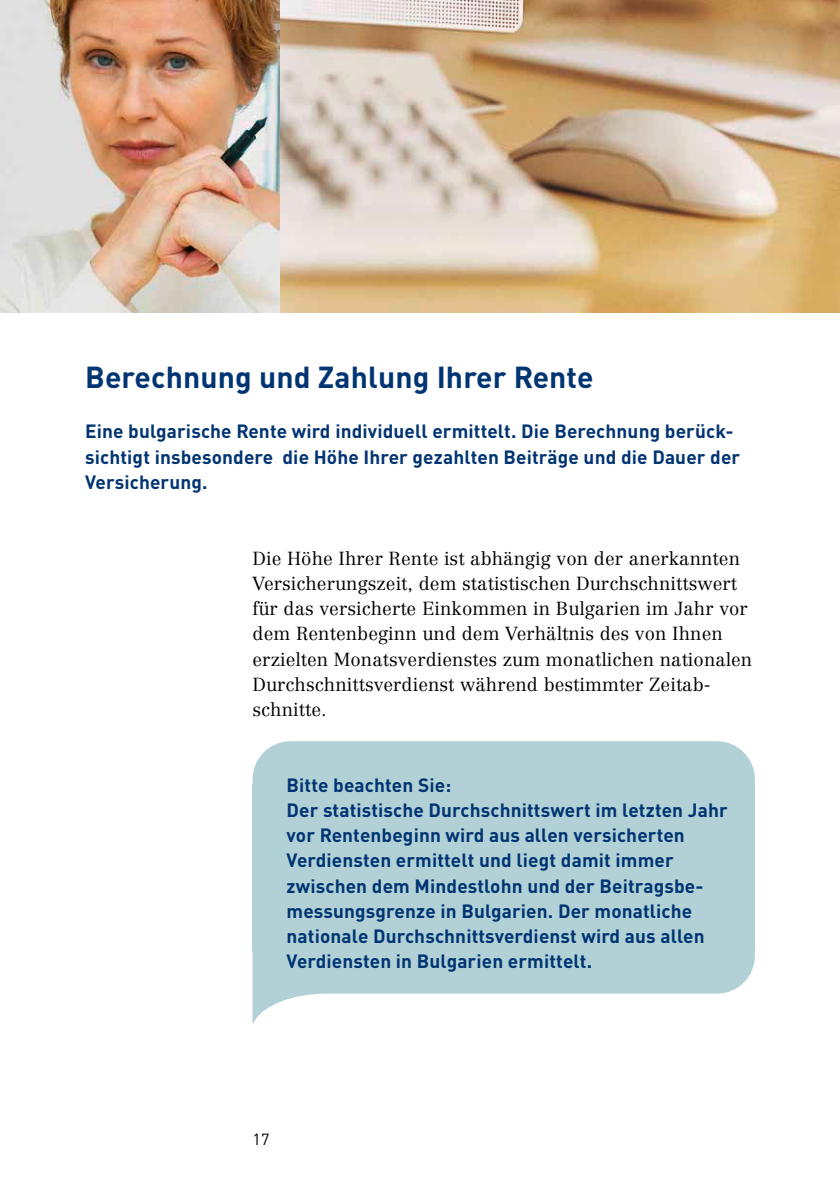
<style>
.page{position:relative;width:840px;height:1191px;background:#fff}
.page>*{position:absolute;margin:0;border:0;box-sizing:border-box;transform-origin:0 0}
.t1{font:700 30px "DIN Pro";letter-spacing:.005em;color:#003472}
.t2{font:700 19px/25.2px "DIN Pro";letter-spacing:.005em;color:#003472}
.t3{font:300 18.6px/25.2px "Centennial LT Pro";letter-spacing:.005em;color:#000}
.t4{font:16px "DIN Pro";color:#000}
</style>
<div class="page">
<svg style="left:252px;top:950px;width:502px;height:75px;fill:#b1d1d6"></svg>
<div style="left:252px;top:741px;width:502px;height:42px;background:#b1d1d6"></div>
<div style="left:252px;top:783px;width:502px;height:167px;background:#b1d1d6"></div>
<img style="left:0;top:0;width:839px;height:312px">
<h2 class="t1" style="left:85px;top:352px;width:509px">Berechnung und Zahlung Ihrer Rente</h2>
<p class="t2" style="left:85px;top:417px;width:656px">Eine bulgarische Rente wird individuell ermittelt. Die Berechnung berück&shy;sichtigt insbesondere die Höhe Ihrer gezahlten Beiträge und die Dauer der<br>Versicherung.</p>
<p class="t3" style="left:252px;top:545px;width:501px">Die Höhe Ihrer Rente ist abhängig von der anerkannten Versicherungszeit, dem statistischen Durchschnittswert für das versicherte Einkommen in Bulgarien im Jahr vor dem Rentenbeginn und dem Verhältnis des von Ihnen erzielten Monatsverdienstes zum monatlichen nationalen Durchschnittsverdienst während bestimmter Zeitab&shy;schnitte.</p>
<p class="t2" style="left:286px;top:770px;width:442px">Bitte beachten Sie:<br>Der statistische Durchschnittswert im letzten Jahr vor Rentenbeginn wird aus allen versicherten Verdiensten ermittelt und liegt damit immer zwischen dem Mindestlohn und der Beitragsbe&shy;messungsgrenze in Bulgarien. Der monatliche nationale Durchschnittsverdienst wird aus allen Verdiensten in Bulgarien ermittelt.</p>
<p class="t4" style="left:252px;top:1126px;width:18px">17</p>
</div>
